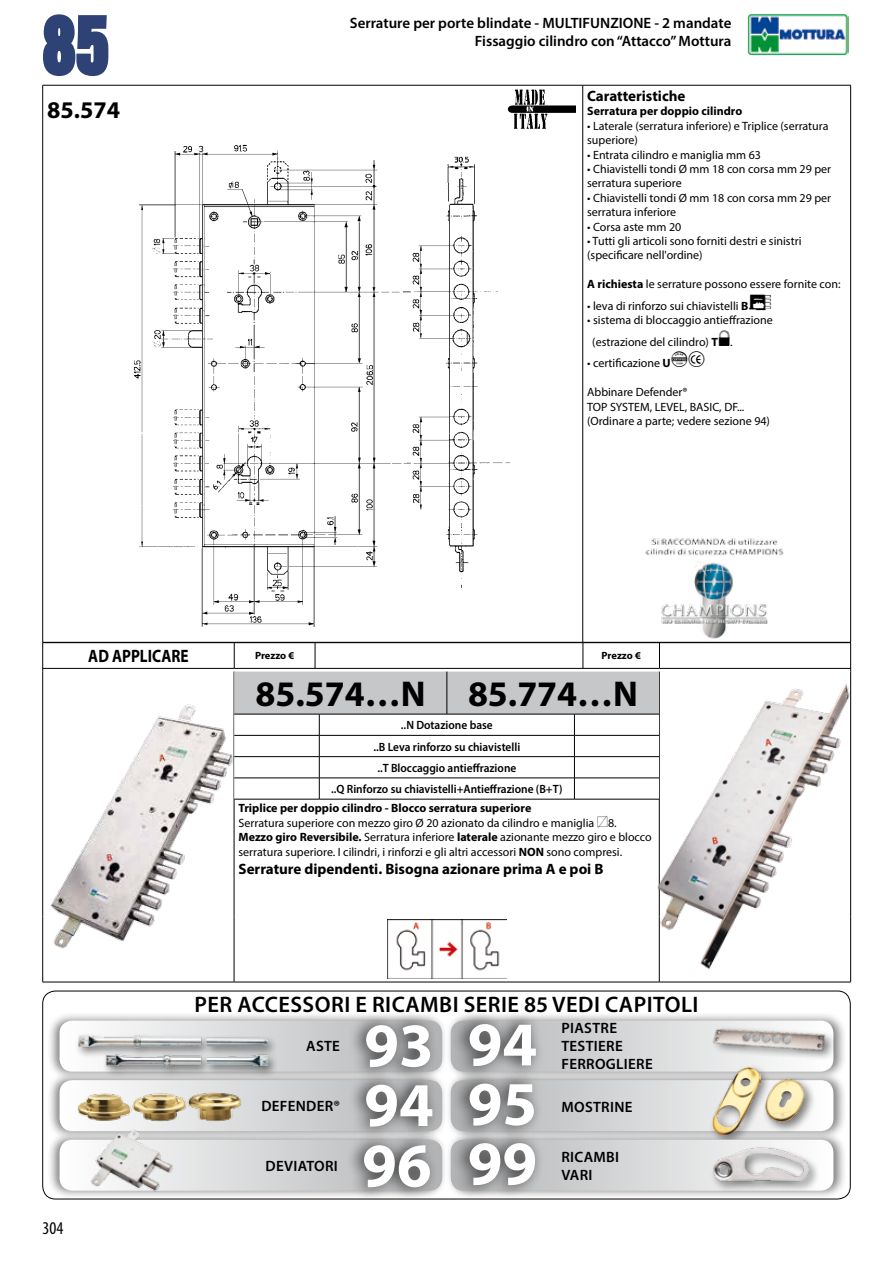
<style>
.page{position:relative;width:893px;height:1263px;background:#fff}
.page>*{position:absolute;margin:0;border:0;box-sizing:border-box;transform-origin:0 0}
.t1{font:75px "Trade Gothic Bold Cond Twenty";color:#2e4276}
.t2{font:700 62.55px/120.1px "Myriad Pro";color:#fff}
.t3{font:700 36px "Myriad Pro";color:#000}
.t4{font:700 24px "Myriad Pro";color:#000}
.t5{font:600 22.5px "Myriad Pro";letter-spacing:.02em;color:#000}
.t6{font:700 18px "Myriad Pro";color:#000;scale:.85 1}
.t7{font:condensed 18px "Myriad Pro";color:#000}
.t8{font:600 15px/18px "Myriad Pro";color:#000;text-align:right}
.t9{font:700 15px "Myriad Pro";color:#000}
.t10{font:600 15px/18px "Myriad Pro";letter-spacing:.02em;color:#000}
.t11{font:12px/14.4px "Myriad Pro";color:#000}
.t12{font:600 12px/21.3px "Myriad Pro";color:#000;text-align:center;scale:.95 1}
.t13{font:700 12px "Myriad Pro";color:#000}
.t14{font:700 10.5px "Myriad Pro";letter-spacing:-.005em;color:#000}
.s1{font-weight:700}
.s2{font-family:"MOTTURA";font-size:18px}
.s3{font-family:"MOTTURA"}
</style>
<div class="page">
<img style="left:747px;top:14px;width:101px;height:41px">
<svg style="left:43px;top:14px;width:66px;height:62px"></svg>
<div style="left:446px;top:1071px;width:401px;height:69px;background:#000;opacity:.5"></div>
<svg style="left:543px;top:1081px;width:290px;height:50px;background:#d7d8d9"></svg>
<div style="left:446px;top:1011px;width:401px;height:70px;background:#000;opacity:.5"></div>
<svg style="left:545px;top:1020px;width:161px;height:51px;background:#d5d6d7"></svg>
<div style="left:46px;top:1131px;width:401px;height:69px;background:#000;opacity:.5"></div>
<svg style="left:60px;top:1140px;width:382px;height:51px;background:#d8d9da"></svg>
<div style="left:46px;top:1071px;width:401px;height:69px;background:#000;opacity:.5"></div>
<svg style="left:60px;top:1081px;width:382px;height:50px"></svg>
<div style="left:46px;top:1011px;width:401px;height:70px;background:#000;opacity:.5"></div>
<svg style="left:60px;top:1020px;width:382px;height:51px"></svg>
<div style="left:348px;top:1071px;width:93px;height:69px;background:#000;opacity:.75"></div>
<div style="left:348px;top:1011px;width:91px;height:70px;background:#000;opacity:.75"></div>
<div style="left:346px;top:1132px;width:93px;height:69px;background:#000;opacity:.75"></div>
<div style="left:451px;top:1070px;width:92px;height:69px;background:#000;opacity:.75"></div>
<div style="left:451px;top:1011px;width:94px;height:69px;background:#000;opacity:.75"></div>
<div style="left:75px;top:1032px;width:204px;height:46px;background:#000;opacity:.5"></div>
<img style="left:77px;top:1033px;width:193px;height:38px">
<img style="left:706px;top:981px;width:130px;height:122px">
<div style="left:762px;top:1075px;width:54px;height:59px;background:#000;opacity:.5"></div>
<img style="left:771px;top:1078px;width:35px;height:45px">
<div style="left:709px;top:1064px;width:62px;height:82px;background:#000;opacity:.5"></div>
<img style="left:712px;top:1067px;width:48px;height:64px">
<div style="left:446px;top:1131px;width:401px;height:69px;background:#000;opacity:.5"></div>
<svg style="left:545px;top:1140px;width:288px;height:51px;background:#d9dadb"></svg>
<div style="left:451px;top:1130px;width:94px;height:69px;background:#000;opacity:.75"></div>
<div style="left:710px;top:1145px;width:110px;height:48px;background:#000;opacity:.5"></div>
<img style="left:712px;top:1144px;width:99px;height:42px">
<img style="left:77px;top:1092px;width:165px;height:30px">
<img style="left:76px;top:1110px;width:112px;height:90px">
<hr style="left:43px;top:85px;width:540px;height:1px;background:#000">
<hr style="left:42px;top:85px;width:1px;height:557px;background:#000">
<hr style="left:583px;top:85px;width:268px;height:1px;background:#000">
<hr style="left:582px;top:85px;width:1px;height:557px;background:#000">
<hr style="left:850px;top:85px;width:1px;height:557px;background:#000">
<img style="left:507px;top:89px;width:69px;height:40px">
<img style="left:133px;top:144px;width:378px;height:483px">
<img style="left:645px;top:538px;width:139px;height:101px">
<hr style="left:234px;top:982px;width:425px;height:1px;background:#000">
<hr style="left:43px;top:642px;width:191px;height:1px;background:#000">
<svg style="left:42px;top:643px;width:1px;height:28px"></svg>
<hr style="left:234px;top:642px;width:425px;height:1px;background:#000">
<hr style="left:659px;top:642px;width:192px;height:1px;background:#000">
<svg style="left:850px;top:643px;width:1px;height:28px"></svg>
<hr style="left:850px;top:671px;width:1px;height:245px;background:#000">
<hr style="left:659px;top:916px;width:1px;height:66px;background:#000">
<hr style="left:850px;top:916px;width:1px;height:66px;background:#000">
<hr style="left:659px;top:982px;width:192px;height:1px;background:#000">
<hr style="left:42px;top:671px;width:1px;height:245px;background:#000">
<hr style="left:42px;top:916px;width:1px;height:66px;background:#000">
<hr style="left:234px;top:916px;width:1px;height:66px;background:#000">
<hr style="left:43px;top:982px;width:191px;height:1px;background:#000">
<hr style="left:43px;top:668px;width:191px;height:1px;background:#000">
<hr style="left:659px;top:668px;width:192px;height:1px;background:#000">
<img style="left:42px;top:680px;width:193px;height:293px">
<svg style="left:234px;top:643px;width:426px;height:156px"></svg>
<hr style="left:234px;top:799px;width:85px;height:1px;background:#000">
<hr style="left:319px;top:799px;width:128px;height:1px;background:#000">
<hr style="left:447px;top:799px;width:127px;height:1px;background:#000">
<hr style="left:574px;top:799px;width:85px;height:1px;background:#000">
<img style="left:653px;top:680px;width:199px;height:293px">
<img style="left:387px;top:919px;width:119px;height:60px">
<h1 class="t1" style="left:43px;top:0;width:68px">85</h1>
<h3 class="t4" style="left:47px;top:94px;width:74px">85.574</h3>
<p class="t8" style="left:350px;top:14px;width:383px">Serrature per porte blindate - MULTIFUNZIONE - 2 mandate<br>Fissaggio cilindro con “Attacco” Mottura</p>
<p class="t9" style="left:587px;top:86px;width:100px">Caratteristiche</p>
<p class="t13" style="left:587px;top:103px;width:157px">Serratura per doppio cilindro</p>
<p class="t11" style="left:587px;top:118px;width:243px">• Laterale (serratura inferiore) e Triplice (serratura superiore)</p>
<p class="t11" style="left:587px;top:147px;width:175px">• Entrata cilindro e maniglia mm 63</p>
<p class="t11" style="left:587px;top:162px;width:245px">• Chiavistelli tondi Ø mm 18 con corsa mm 29 per serratura superiore</p>
<p class="t11" style="left:587px;top:190px;width:245px">• Chiavistelli tondi Ø mm 18 con corsa mm 29 per serratura inferiore</p>
<p class="t11" style="left:587px;top:219px;width:96px">• Corsa aste mm 20</p>
<p class="t11" style="left:587px;top:234px;width:216px">• Tutti gli articoli sono forniti destri e sinistri (specificare nell'ordine)</p>
<p class="t11" style="left:587px;top:277px;width:255px"><span class="s1">A richiesta</span> le serrature possono essere fornite con:</p>
<p class="t11" style="left:587px;top:298px;width:185px">• leva di rinforzo sui chiavistelli <span class="s1">B</span><span class="s2">E</span></p>
<p class="t11" style="left:592px;top:309px;width:182px;line-height:21.6px;text-indent:-5px">• sistema di bloccaggio antieffrazione (estrazione del cilindro) <span class="s1">T</span><span class="s2">Y</span>.</p>
<p class="t11" style="left:587px;top:356px;width:120px">• certificazione <span class="s1">U</span><span class="s2">WR</span></p>
<p class="t11" style="left:587px;top:385px;width:184px">Abbinare Defender®<br>TOP SYSTEM, LEVEL, BASIC, DF... (Ordinare a parte; vedere sezione 94)</p>
<h3 class="t6" style="left:88px;top:644px;width:120px">AD APPLICARE</h3>
<p class="t14" style="left:255px;top:649px;width:41px">Prezzo €</p>
<p class="t14" style="left:602px;top:649px;width:41px">Prezzo €</p>
<h3 class="t3" style="left:255px;top:671px;width:384px">85.574…N 85.774…N</h3>
<p class="t12" style="left:331px;top:714px;width:245px">..N Dotazione base<br>..B Leva rinforzo su chiavistelli<br>..T Bloccaggio antieffrazione<br>..Q Rinforzo su chiavistelli+Antieffrazione (B+T)</p>
<p class="t11" style="left:238px;top:801px;width:415px"><span class="s1">Triplice per doppio cilindro - Blocco serratura superiore<br></span>Serratura superiore con mezzo giro Ø 20 azionato da cilindro e maniglia <span class="s3">Q</span>8.<br><span class="s1">Mezzo giro Reversibile.</span> Serratura inferiore <span class="s1">laterale</span> azionante mezzo giro e blocco serratura superiore. I cilindri, i rinforzi e gli altri accessori <span class="s1">NON</span> sono compresi.</p>
<p class="t9" style="left:238px;top:859px;width:366px">Serrature dipendenti. Bisogna azionare prima A e poi B</p>
<h3 class="t5" style="left:194px;top:990px;width:506px">PER ACCESSORI E RICAMBI SERIE 85 VEDI CAPITOLI</h3>
<h3 class="t7" style="left:43px;top:1217px;width:22px">304</h3>
<p class="t8" style="left:306px;top:1036px;width:35px">ASTE</p>
<p class="t10" style="left:261px;top:1097px;width:80px">DEFENDER®</p>
<p class="t10" style="left:266px;top:1156px;width:74px">DEVIATORI</p>
<h2 class="t2" style="left:362px;top:983px;width:73px">93<br>96</h2>
<h2 class="t2" style="left:364px;top:1043px;width:71px">94</h2>
<h2 class="t2" style="left:468px;top:982px;width:71px">94</h2>
<h2 class="t2" style="left:468px;top:1042px;width:71px">95</h2>
<h2 class="t2" style="left:468px;top:1101px;width:71px">99</h2>
<p class="t10" style="left:561px;top:1018px;width:93px">PIASTRE<br>TESTIERE<br>FERROGLIERE</p>
<p class="t10" style="left:561px;top:1098px;width:73px">MOSTRINE</p>
<p class="t10" style="left:561px;top:1147px;width:59px">RICAMBI</p>
<p class="t8" style="left:561px;top:1165px;width:33px">VARI</p>
</div>
